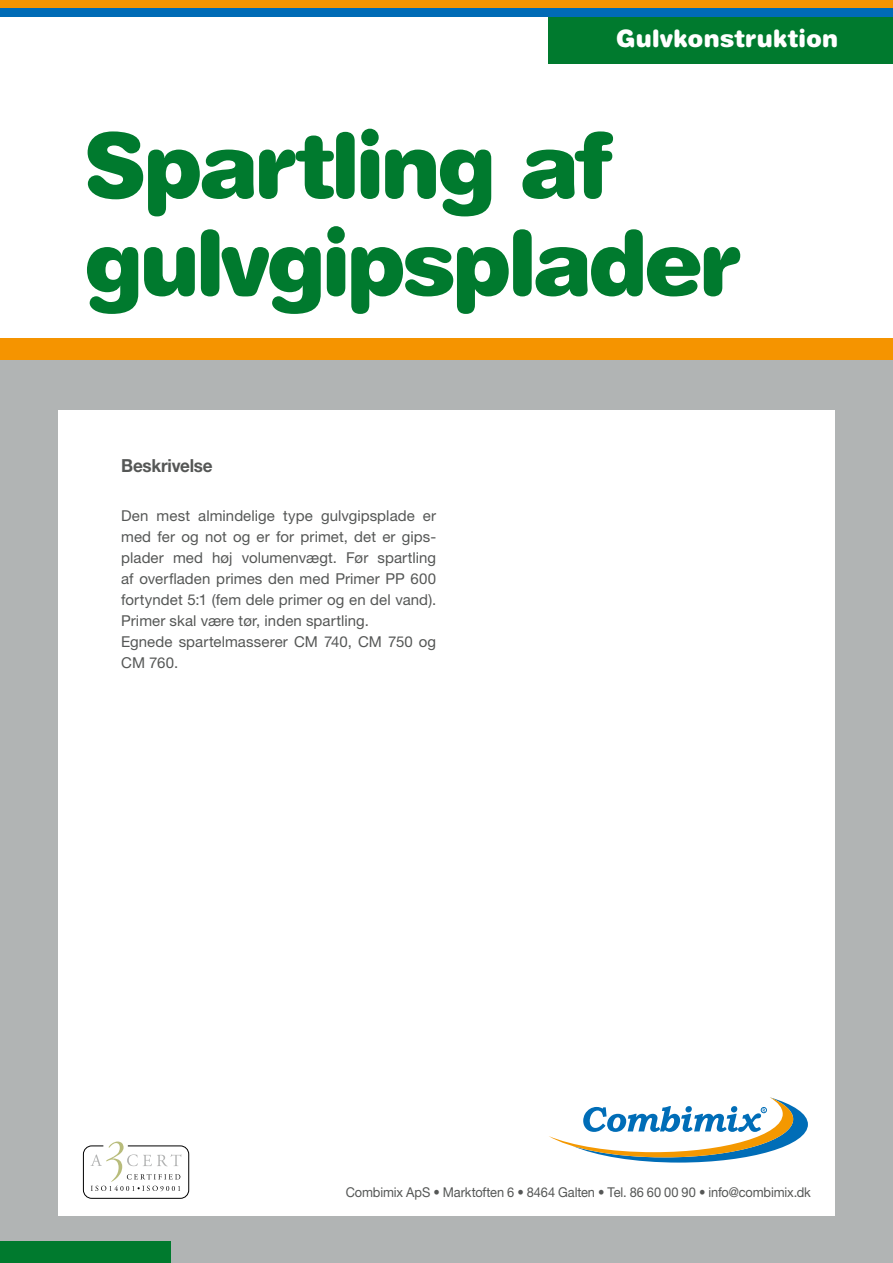
<style>
.page{position:relative;width:893px;height:1263px;background:#fff}
.page>*{position:absolute;margin:0;border:0;box-sizing:border-box;transform-origin:0 0}
.t1{font:900 90px/97.5px "Helvetica Rounded LT Std";letter-spacing:-.045em;color:#007a2e}
.t2{font:900 24px "Helvetica Rounded LT Std";letter-spacing:.01em;color:#fff}
.t3{font:700 18px "Helvetica Neue LT Std";letter-spacing:-.015em;color:#555756;scale:.95 1}
.t4{font:15px/21px "Helvetica Neue LT Std";letter-spacing:.005em;color:#555756}
.t5{font:13.5px "Helvetica Neue LT Std";letter-spacing:-.01em;color:#555756;scale:.95 1}
</style>
<div class="page">
<div style="left:0;top:359px;width:893px;height:904px;background:#b1b4b4"></div>
<div style="left:0;top:1242px;width:170px;height:21px;background:#007a2e"></div>
<div style="left:0;top:0;width:893px;height:9px;background:#f59400"></div>
<div style="left:0;top:9px;width:893px;height:8px;background:#006bb6"></div>
<div style="left:0;top:338px;width:893px;height:21px;background:#f59400"></div>
<div style="left:58px;top:410px;width:777px;height:805px;background:#fff"></div>
<svg style="left:549px;top:1097px;width:259px;height:65px"></svg>
<div style="left:549px;top:17px;width:344px;height:47px;background:#007a2e"></div>
<svg style="left:90px;top:1141px;width:92px;height:50px"></svg>
<div style="left:83px;top:1145px;width:106px;height:54px;border:1px solid #000;border-radius:8px"></div>
<h2 class="t2" style="left:616px;top:23px;width:224px">Gulvkonstruktion</h2>
<h1 class="t1" style="left:83px;top:114px;width:661px">Spartling af gulvgipsplader</h1>
<p class="t3" style="left:121px;top:455px;width:98px">Beskrivelse</p>
<p class="t4" style="left:121px;top:505px;width:317px">Den mest almindelige type gulvgipsplade er med fer og not og er for primet, det er gips&shy;plader med høj volumenvægt. Før spartling af overfladen primes den med Primer PP 600 fortyndet 5:1 (fem dele primer og en del vand).<br>Primer skal være tør, inden spartling.<br>Egnede spartelmasserer CM 740, CM 750 og CM 760.</p>
<p class="t5" style="left:346px;top:1184px;width:491px">Combimix ApS • Marktoften 6 • 8464 Galten • Tel. 86 60 00 90 • info@combimix.dk</p>
</div>
